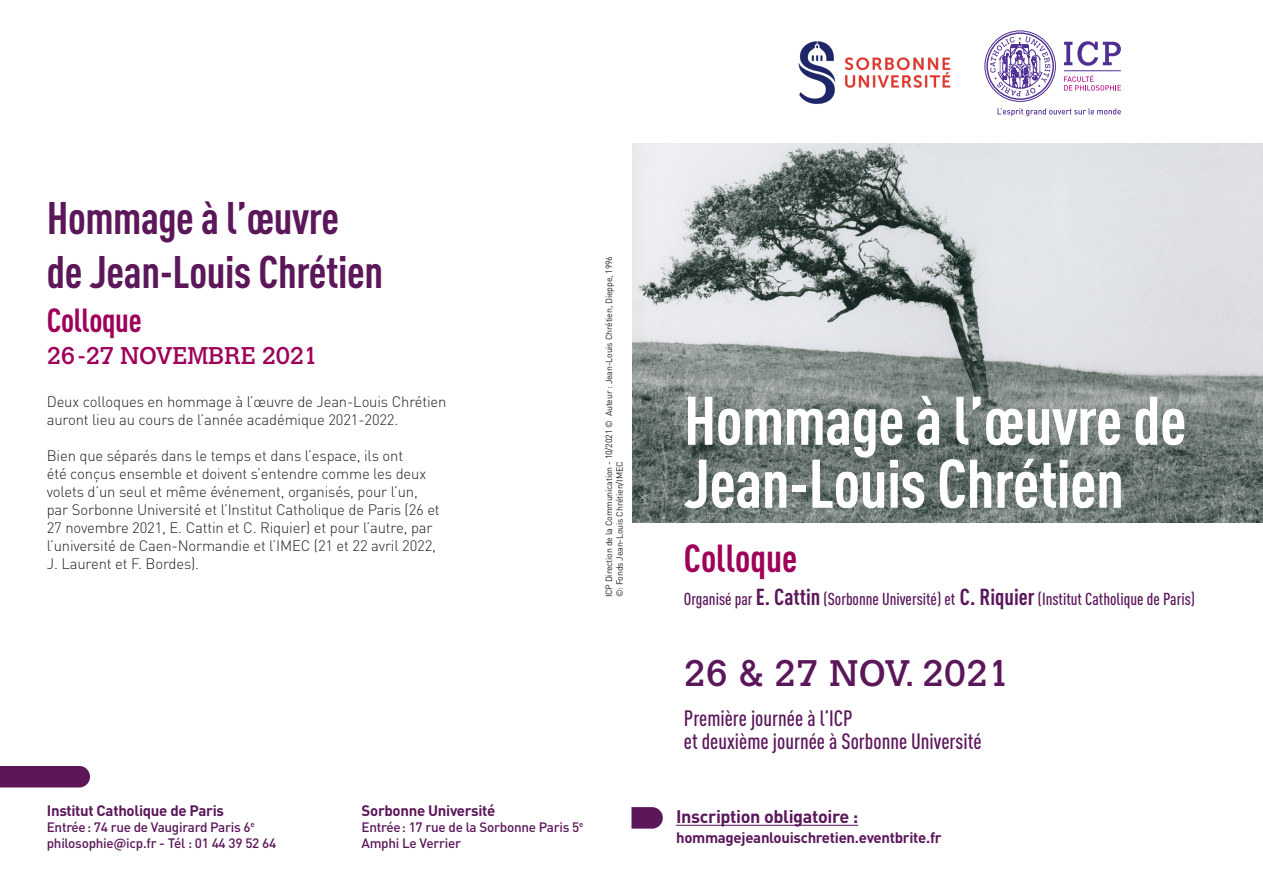
<style>
.page{position:relative;width:1263px;height:893px;background:#fff}
.page>*{position:absolute;margin:0;border:0;box-sizing:border-box;transform-origin:0 0}
.t1{font:700 condensed 67.5px/63px "DINOT";letter-spacing:-.01em;color:#fff}
.t2{font:700 condensed 45px/54px "DINOT";letter-spacing:-.01em;color:#5b175a}
.t3{font:700 condensed 38.55px "DINOT";color:#9e0159}
.t4{font:36.6px "Calvert MT Std";letter-spacing:.01em;color:#5b175a}
.t5{font:700 condensed 33px "DINOT";letter-spacing:-.01em;color:#9e0159}
.t6{font:24px "Calvert MT Std";letter-spacing:-.01em;color:#9e0159}
.t7{font:500 condensed 21.9px/23.9px "DINOT";color:#5b175a}
.t8{font:700 18px "DINOT";letter-spacing:-.02em;color:#5b175a}
.t9{font:500 condensed 17.1px "DINOT";color:#5b175a}
.t10{font:300 15px/18px "DINOT";letter-spacing:-.01em;color:#231f20}
.t11{font:700 15px "DINOT";letter-spacing:-.02em;color:#5b175a}
.t12{font:500 13.5px/16.2px "DINOT";letter-spacing:-.02em;color:#5b175a}
.t13{font:9px/10.8px "DINOT";letter-spacing:-.02em;color:#231f20}
.s1{font-weight:700;font-size:22.8px}
</style>
<div class="page">
<img style="left:632px;top:143px;width:631px;height:380px">
<hr style="left:676px;top:825px;width:182px;height:1px;background:#5b175a">
<svg style="left:631px;top:807px;width:32px;height:22px"></svg>
<div style="left:0;top:766px;width:90px;height:21px;background:#5b175a"></div>
<svg style="left:984px;top:30px;width:137px;height:87px"></svg>
<img style="left:798px;top:41px;width:153px;height:63px">
<h2 class="t2" style="left:47px;top:191px;width:338px">Hommage à l’œuvre de Jean-Louis Chrétien</h2>
<h3 class="t5" style="left:47px;top:300px;width:96px">Colloque</h3>
<h3 class="t6" style="left:47px;top:342px;width:273px">26-27 NOVEMBRE 2021</h3>
<p class="t10" style="left:47px;top:392px;width:401px">Deux colloques en hommage à l’œuvre de Jean-Louis Chrétien auront lieu au cours de l’année académique 2021-2022.</p>
<p class="t10" style="left:47px;top:446px;width:394px">Bien que séparés dans le temps et dans l’espace, ils ont<br>été conçus ensemble et doivent s’entendre comme les deux volets d’un seul et même événement, organisés, pour l’un, par Sorbonne Université et l’Institut Catholique de Paris (26 et 27 novembre 2021, E. Cattin et C. Riquier) et pour l’autre, par l’université de Caen-Normandie et l’IMEC (21 et 22 avril 2022, J. Laurent et F. Bordes).</p>
<p class="t13" style="left:603px;top:597px;width:343px;rotate:-90deg">ICP Direction de la Communication - 10/2021 © Auteur : Jean-Louis Chrétien, Dieppe, 1996 ©: Fonds Jean-Louis Chrétien/IMEC</p>
<p class="t11" style="left:47px;top:800px;width:179px">Institut Catholique de Paris</p>
<p class="t12" style="left:47px;top:818px;width:231px">Entrée: 74 rue de Vaugirard Paris 6<sup>e </sup>philosophie@icp.fr - Tél : 01 44 39 52 64</p>
<p class="t11" style="left:362px;top:800px;width:135px">Sorbonne Université</p>
<p class="t12" style="left:362px;top:818px;width:223px">Entrée: 17 rue de la Sorbonne Paris 5<sup>e<br></sup>Amphi Le Verrier</p>
<h1 class="t1" style="left:684px;top:388px;width:504px">Hommage à l’œuvre de<br>Jean-Louis Chrétien</h1>
<h3 class="t3" style="left:684px;top:534px;width:115px">Colloque</h3>
<p class="t9" style="left:684px;top:589px;width:513px">Organisé par <span class="s1">E. Cattin</span> (Sorbonne Université) et <span class="s1">C. Riquier</span> (Institut Catholique de Paris)</p>
<h3 class="t4" style="left:684px;top:652px;width:328px">26 &amp; 27 NOV. 2021</h3>
<h3 class="t7" style="left:684px;top:706px;width:299px">Première journée à l’ICP<br>et deuxième journée à Sorbonne Université</h3>
<p class="t8" style="left:676px;top:804px;width:184px">Inscription obligatoire :</p>
<p class="t11" style="left:676px;top:828px;width:267px">hommagejeanlouischretien.eventbrite.fr</p>
</div>
